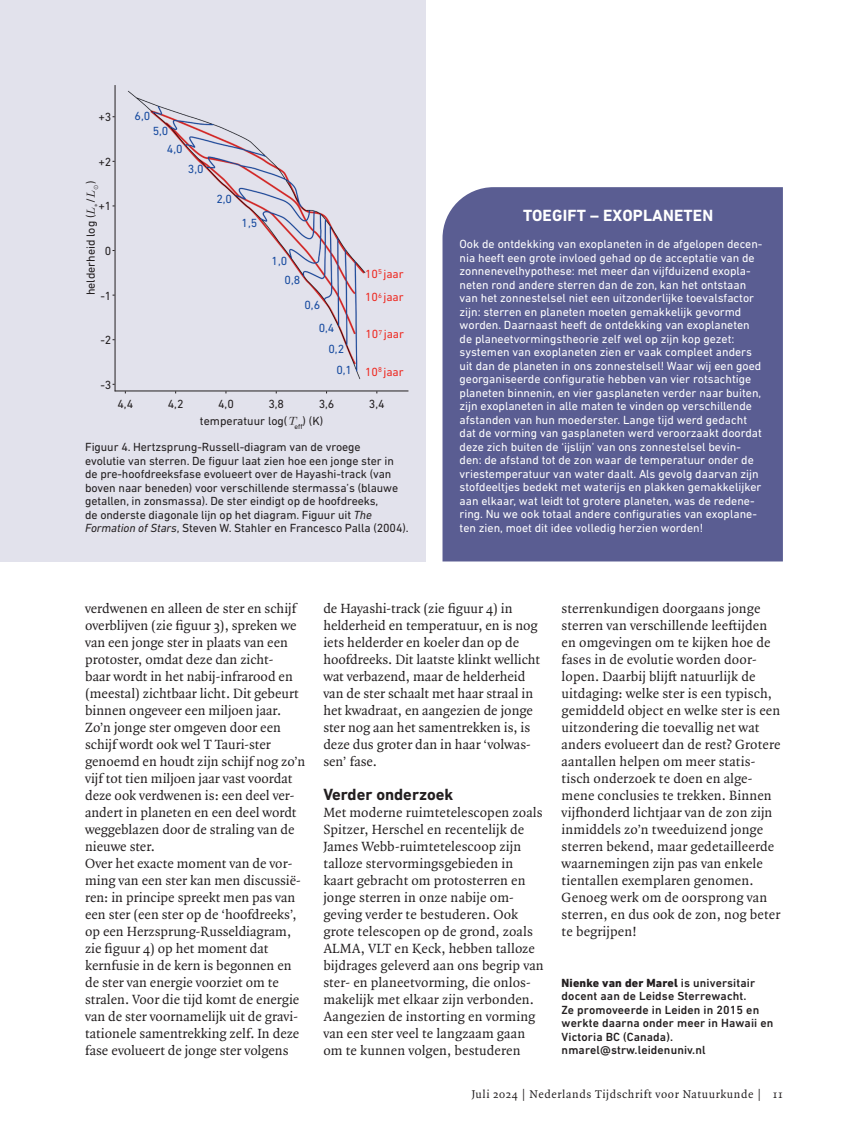
<style>
.page{position:relative;width:851px;height:1140px;background:#fff}
.page>*{position:absolute;margin:0;border:0;box-sizing:border-box;transform-origin:0 0}
.Kaderkop{font:700 16.5px "DIN Next LT Pro";letter-spacing:.01em;color:#fff}
.Subkop{font:700 16.5px "DIN Next LT Pro";color:#231f20}
.Platte_tekst{font:14.25px/17px "Quadraat Pro";color:#231f20}
.Kader_tekst___foto_bijschrift{font:12px/13.5px "DIN Next LT Pro";color:#fff}
.Kader_tekst___foto_bijschrift-2{font:12px/13.5px "DIN Next LT Pro";letter-spacing:-.005em;color:#231f20}
.CV_Din_Next_LT_Pro_Medium{font:500 12px/13.5px "DIN Next LT Pro";letter-spacing:.01em;color:#231f20}
.t1{font:12px "Quadraat Pro";letter-spacing:.05em;color:#231f20}
.Kader_tekst___foto_bijschrift-3{font:12px "DIN Next LT Pro";color:#164a9f}
.Kader_tekst___foto_bijschrift-4{font:12px "DIN Next LT Pro";color:#ee2b23}
.s1{font-family:"CM Math";font-style:italic}
.s2{font-style:italic}
.s3{font-weight:800}
</style>
<div class="page">
<div style="left:0;top:0;width:425px;height:561px;background:#e2e2ec"></div>
<div style="left:442px;top:187px;width:340px;height:374px;background:#5a5d92"></div>
<img style="left:112px;top:85px;width:296px;height:309px">
<hr style="left:115px;top:85px;width:1px;height:306px;background:#231f20">
<hr style="left:115px;top:390px;width:293px;height:1px;background:#231f20">
<p class="Kader_tekst___foto_bijschrift-2" style="left:98px;top:110px;width:15px">+3</p>
<p class="Kader_tekst___foto_bijschrift-2" style="left:98px;top:155px;width:15px">+2</p>
<p class="Kader_tekst___foto_bijschrift-2" style="left:84px;top:295px;width:116px;rotate:-90deg">helderheid log (<span class="s1">L</span> /<span class="s1">L</span>⊙)</p>
<p class="Kader_tekst___foto_bijschrift-2" style="left:98px;top:199px;width:15px">+1</p>
<p class="Kader_tekst___foto_bijschrift-2" style="left:105px;top:244px;width:8px">0</p>
<p class="Kader_tekst___foto_bijschrift-2" style="left:100px;top:289px;width:13px">-1</p>
<p class="Kader_tekst___foto_bijschrift-2" style="left:100px;top:333px;width:13px">-2</p>
<p class="Kader_tekst___foto_bijschrift-2" style="left:100px;top:378px;width:13px">-3</p>
<p class="Kader_tekst___foto_bijschrift-3" style="left:134px;top:109px;width:17px">6,0</p>
<p class="Kader_tekst___foto_bijschrift-3" style="left:153px;top:124px;width:17px">5,0</p>
<p class="Kader_tekst___foto_bijschrift-3" style="left:167px;top:142px;width:17px">4,0</p>
<p class="Kader_tekst___foto_bijschrift-3" style="left:188px;top:162px;width:17px">3,0</p>
<p class="Kader_tekst___foto_bijschrift-3" style="left:216px;top:192px;width:17px">2,0</p>
<p class="Kader_tekst___foto_bijschrift-3" style="left:241px;top:216px;width:17px">1,5</p>
<p class="Kader_tekst___foto_bijschrift-3" style="left:271px;top:254px;width:17px">1,0</p>
<p class="Kader_tekst___foto_bijschrift-3" style="left:284px;top:273px;width:17px">0,8</p>
<p class="Kader_tekst___foto_bijschrift-3" style="left:304px;top:298px;width:17px">0,6</p>
<p class="Kader_tekst___foto_bijschrift-4" style="left:365px;top:267px;width:40px">10<sup>5</sup> jaar</p>
<p class="Kader_tekst___foto_bijschrift-4" style="left:365px;top:290px;width:40px">10<sup>6</sup> jaar</p>
<p class="Kader_tekst___foto_bijschrift-3" style="left:318px;top:321px;width:17px">0,4</p>
<p class="Kader_tekst___foto_bijschrift-3" style="left:328px;top:342px;width:17px">0,2</p>
<p class="Kader_tekst___foto_bijschrift-3" style="left:336px;top:363px;width:17px">0,1</p>
<p class="Kader_tekst___foto_bijschrift-4" style="left:365px;top:365px;width:40px">10<sup>8</sup> jaar</p>
<p class="Kader_tekst___foto_bijschrift-4" style="left:365px;top:327px;width:40px">10<sup>7</sup> jaar</p>
<p class="Kader_tekst___foto_bijschrift-2" style="left:117px;top:397px;width:17px">4,4</p>
<p class="Kader_tekst___foto_bijschrift-2" style="left:168px;top:397px;width:17px">4,2</p>
<p class="Kader_tekst___foto_bijschrift-2" style="left:218px;top:397px;width:17px">4,0</p>
<p class="Kader_tekst___foto_bijschrift-2" style="left:268px;top:397px;width:17px">3,8</p>
<p class="Kader_tekst___foto_bijschrift-2" style="left:318px;top:397px;width:17px">3,6</p>
<p class="Kader_tekst___foto_bijschrift-2" style="left:369px;top:397px;width:17px">3,4</p>
<p class="Kader_tekst___foto_bijschrift-2" style="left:200px;top:414px;width:125px">temperatuur log(<span class="s1">T</span><sub>eff</sub>) (K)</p>
<p class="Kader_tekst___foto_bijschrift-2" style="left:85px;top:440px;width:325px">Figuur 4. Hertzsprung-Russell-diagram van de vroege<br>evolutie van sterren. De figuur laat zien hoe een jonge ster in de pre-hoofdreeksfase evolueert over de Hayashi-track (van boven naar beneden) voor verschillende stermassa’s (blauwe getallen, in zonsmassa). De ster eindigt op de hoofdreeks,<br>de onderste diagonale lijn op het diagram. Figuur uit <span class="s2">The Formation of Stars</span>, Steven W. Stahler en Francesco Palla (2004).</p>
<p class="Kaderkop" style="left:523px;top:206px;width:192px">TOEGIFT – EXOPLANETEN</p>
<p class="Kader_tekst___foto_bijschrift" style="left:459px;top:237px;width:304px">Ook de ontdekking van exoplaneten in de afgelopen decen&shy;nia heeft een grote invloed gehad op de acceptatie van de zonnenevelhypothese: met meer dan vijfduizend exopla&shy;neten rond andere sterren dan de zon, kan het ontstaan van het zonnestelsel niet een uitzonderlijke toevalsfactor zijn: sterren en planeten moeten gemakkelijk gevormd worden. Daarnaast heeft de ontdekking van exoplaneten de planeetvormingstheorie zelf wel op zijn kop gezet: systemen van exoplaneten zien er vaak compleet anders uit dan de planeten in ons zonnestelsel! Waar wij een goed georganiseerde configuratie hebben van vier rotsachtige planeten binnenin, en vier gasplaneten verder naar buiten, zijn exoplaneten in alle maten te vinden op verschillende afstanden van hun moederster. Lange tijd werd gedacht dat de vorming van gasplaneten werd veroorzaakt doordat deze zich buiten de ‘ijslijn’ van ons zonnestelsel bevin&shy;den: de afstand tot de zon waar de temperatuur onder de vriestemperatuur van water daalt. Als gevolg daarvan zijn stofdeeltjes bedekt met waterijs en plakken gemakkelijker aan elkaar, wat leidt tot grotere planeten, was de redene&shy;ring. Nu we ook totaal andere configuraties van exoplane&shy;ten zien, moet dit idee volledig herzien worden!</p>
<p class="Platte_tekst" style="left:85px;top:599px;width:222px">verdwenen en alleen de ster en schijf overblijven (zie figuur 3), spreken we van een jonge ster in plaats van een protoster, omdat deze dan zicht-<br>baar wordt in het nabij-infrarood en (meestal) zichtbaar licht. Dit gebeurt binnen ongeveer een miljoen jaar.<br>Zo’n jonge ster omgeven door een schijf wordt ook wel T Tauri-ster genoemd en houdt zijn schijf nog zo’n vijf tot tien miljoen jaar vast voordat deze ook verdwenen is: een deel ver&shy;andert in planeten en een deel wordt weggeblazen door de straling van de nieuwe ster.</p>
<p class="Platte_tekst" style="left:85px;top:854px;width:217px">Over het exacte moment van de vor&shy;ming van een ster kan men discussië&shy;ren: in principe spreekt men pas van een ster (een ster op de ‘hoofdreeks’, op een Herzsprung-Russeldiagram, zie figuur 4) op het moment dat kernfusie in de kern is begonnen en de ster van energie voorziet om te stralen. Voor die tijd komt de energie van de ster voornamelijk uit de gravi&shy;tationele samentrekking zelf. In deze fase evolueert de jonge ster volgens</p>
<p class="Platte_tekst" style="left:323px;top:599px;width:218px">de Hayashi-track (zie figuur 4) in helderheid en temperatuur, en is nog iets helderder en koeler dan op de hoofdreeks. Dit laatste klinkt wellicht wat verbazend, maar de helderheid van de ster schaalt met haar straal in het kwadraat, en aangezien de jonge ster nog aan het samentrekken is, is deze dus groter dan in haar ‘volwas&shy;sen’ fase.</p>
<p class="Subkop" style="left:323px;top:784px;width:131px">Verder onderzoek</p>
<p class="Platte_tekst" style="left:323px;top:803px;width:222px">Met moderne ruimtetelescopen zoals Spitzer, Herschel en recentelijk de James Webb-ruimtetelescoop zijn talloze stervormingsgebieden in kaart gebracht om protosterren en jonge sterren in onze nabije om&shy;geving verder te bestuderen. Ook grote telescopen op de grond, zoals ALMA, VLT en Keck, hebben talloze bijdrages geleverd aan ons begrip van ster- en planeetvorming, die onlos&shy;makelijk met elkaar zijn verbonden.<br>Aangezien de instorting en vorming van een ster veel te langzaam gaan om te kunnen volgen, bestuderen</p>
<p class="Platte_tekst" style="left:561px;top:599px;width:220px">sterrenkundigen doorgaans jonge sterren van verschillende leeftijden en omgevingen om te kijken hoe de fases in de evolutie worden door&shy;lopen. Daarbij blijft natuurlijk de uitdaging: welke ster is een typisch, gemiddeld object en welke ster is een uitzondering die toevallig net wat anders evolueert dan de rest? Grotere aantallen helpen om meer statis&shy;tisch onderzoek te doen en alge&shy;mene conclusies te trekken. Binnen vijfhonderd lichtjaar van de zon zijn inmiddels zo’n tweeduizend jonge sterren bekend, maar gedetailleerde waarnemingen zijn pas van enkele tientallen exemplaren genomen.<br>Genoeg werk om de oorsprong van sterren, en dus ook de zon, nog beter te begrijpen!</p>
<p class="CV_Din_Next_LT_Pro_Medium" style="left:561px;top:976px;width:213px"><span class="s3">Nienke van der Marel</span> is universitair docent aan de Leidse Sterrewacht.<br>Ze promoveerde in Leiden in 2015 en werkte daarna onder meer in Hawaii en<br>Victoria BC (Canada). nmarel@strw.leidenuniv.nl</p>
<p class="t1" style="left:471px;top:1086px;width:312px">Juli 2024 | Nederlands Tijdschrift voor Natuurkunde | 11</p>
</div>
